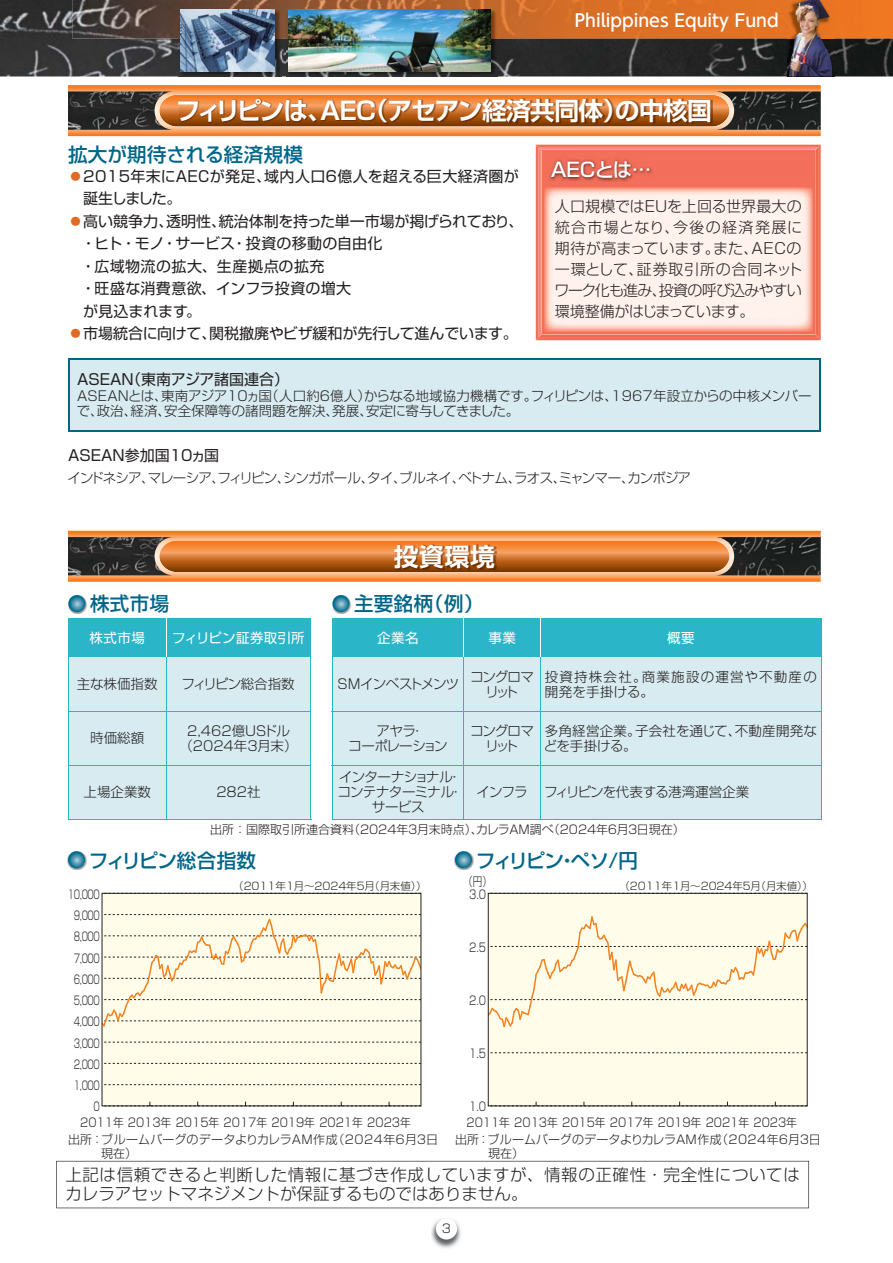
<style>
.page{position:relative;width:893px;height:1263px;background:#fff}
.page>*{position:absolute;margin:0;border:0;box-sizing:border-box;transform-origin:0 0}
.t1{font:24.75px "Shin Go Pro De Bold 90 pv RKSJ H";letter-spacing:-.025em;color:#fff}
.t2{font:19.5px "Shin Go Pro Medium 90 pv RKSJ H";letter-spacing:.01em;color:#006689}
.t3{font:19.5px "Shin Go Pro Medium 90 pv RKSJ H";letter-spacing:-.02em;color:#006689}
.t4{font:19.5px "Shin Go Pro Medium 90 pv RKSJ H";letter-spacing:-.03em;color:#fff}
.t5{font:17.4px "UD Shin Go Pro Medium 90 pv RKSJ H";color:#fff}
.t6{font:16.5px/18.8px "Shin Go Pro Light 90 pv RKSJ H";letter-spacing:.035em;color:#231f20}
.t7{font:15px/22.5px "Shin Go Pro Regular 90 pv RKSJ H";color:#231f20}
.t8{font:15px/21px "Shin Go Pro Light 90 pv RKSJ H";letter-spacing:-.04em;color:#231f20;text-align:justify}
.t9{font:15px/22.5px "Shin Go Pro Regular 90 pv RKSJ H";letter-spacing:.02em;color:#231f20}
.t10{font:13.5px/15px "Shin Go Pro Light 90 pv RKSJ H";letter-spacing:-.005em;color:#231f20}
.t11{font:13.5px "Shin Go Pro Light 90 pv RKSJ H";letter-spacing:-.065em;color:#231f20}
.t12{font:13.5px/15px "Shin Go Pro Light 90 pv RKSJ H";letter-spacing:-.03em;color:#231f20;text-align:center}
.t13{font:13.5px/15px "Shin Go Pro Light 90 pv RKSJ H";letter-spacing:.02em;color:#231f20}
.t14{font:13.5px/15px "Shin Go Pro Light 90 pv RKSJ H";letter-spacing:.09em;color:#231f20}
.t15{font:13.5px/15px "Shin Go Pro Light 90 pv RKSJ H";letter-spacing:-.05em;color:#231f20;text-align:center}
.t16{font:13.5px "Shin Go Pro Regular 90 pv RKSJ H";letter-spacing:.03em;color:#fff}
.t17{font:13.5px/15px "Shin Go Pro Light 90 pv RKSJ H";color:#231f20;text-align:center}
.t18{font:13.5px "Shin Go Pro Light 90 pv RKSJ H";letter-spacing:-.06em;color:#231f20}
.t19{font:13.5px/15px "Shin Go Pro Light 90 pv RKSJ H";letter-spacing:-.085em;color:#231f20;text-align:center}
.t20{font:13.5px "Shin Go Pro Light 90 pv RKSJ H";letter-spacing:-.055em;color:#231f20}
.t21{font:12px/13.5px "Shin Go Pro Light 90 pv RKSJ H";color:#231f20}
.t22{font:12px "Shin Go Pro Light 90 pv RKSJ H";color:#231f20;scale:.9 1}
.t23{font:12px/21.3px "Shin Go Pro Light 90 pv RKSJ H";letter-spacing:-.05em;color:#231f20;text-align:right;scale:.7 1}
.t24{font:12px/13px "Shin Go Pro Light 90 pv RKSJ H";color:#231f20;text-align:center;scale:.8 1}
.t25{font:10.5px "Shin Go Pro Light 90 pv RKSJ H";color:#231f20}
.s1{color:#de6c27}
</style>
<div class="page">
<img style="left:0;top:0;width:892px;height:76px">
<img style="left:72px;top:0;width:820px;height:38px">
<img style="left:787px;top:0;width:47px;height:76px">
<img style="left:796px;top:0;width:21px;height:6px">
<img style="left:287px;top:8px;width:211px;height:68px">
<img style="left:288px;top:10px;width:203px;height:61px">
<img style="left:179px;top:8px;width:103px;height:68px">
<img style="left:180px;top:10px;width:95px;height:61px">
<svg style="left:56px;top:1161px;width:753px;height:47px"></svg>
<img style="left:431px;top:1218px;width:30px;height:30px">
<div style="left:436px;top:1218px;width:21px;height:22px;background:#fff;border-radius:50%"></div>
<svg style="left:536px;top:145px;width:285px;height:195px;background:#f37e6c"></svg>
<div style="left:542px;top:151px;width:273px;height:183px;background:#f36f5a"></div>
<img style="left:544px;top:187px;width:268px;height:145px">
<img style="left:549px;top:159px;width:103px;height:23px">
<div style="left:69px;top:359px;width:751px;height:72px;background:#d8ebf0"></div>
<hr style="left:68px;top:359px;width:1px;height:71px;background:#006689">
<hr style="left:68px;top:358px;width:753px;height:1px;background:#006689">
<hr style="left:820px;top:359px;width:1px;height:71px;background:#006689">
<hr style="left:68px;top:430px;width:753px;height:1px;background:#006689">
<hr style="left:68px;top:819px;width:243px;height:1px;background:#2ab5c9">
<hr style="left:332px;top:819px;width:489px;height:1px;background:#2ab5c9">
<svg style="left:68px;top:595px;width:754px;height:224px;background:#bde3ea"></svg>
<svg style="left:332px;top:595px;width:17px;height:17px"></svg>
<img style="left:68px;top:851px;width:19px;height:19px">
<svg style="left:68px;top:851px;width:17px;height:17px"></svg>
<img style="left:455px;top:851px;width:19px;height:19px">
<svg style="left:455px;top:851px;width:17px;height:17px"></svg>
<svg style="left:68px;top:531px;width:753px;height:51px;background:#e18540"></svg>
<img style="left:715px;top:537px;width:106px;height:38px">
<img style="left:68px;top:537px;width:106px;height:38px">
<img style="left:395px;top:545px;width:101px;height:25px">
<svg style="left:101px;top:893px;width:321px;height:214px;background:#f4f0db"></svg>
<div style="left:488px;top:893px;width:319px;height:213px;background:#fffde9"></div>
<svg style="left:490px;top:1053px;width:313px;height:1px"></svg>
<svg style="left:490px;top:916px;width:315px;height:112px"></svg>
<div style="left:488px;top:893px;width:319px;height:213px;border:1px solid #231f20"></div>
<svg style="left:488px;top:1102px;width:319px;height:5px"></svg>
<svg style="left:68px;top:85px;width:753px;height:51px;background:#ec8f4a"></svg>
<img style="left:715px;top:92px;width:106px;height:38px">
<img style="left:68px;top:92px;width:106px;height:38px">
<img style="left:179px;top:99px;width:533px;height:25px">
<p class="t5" style="left:575px;top:14px;width:205px">Philippines Equity Fund</p>
<h1 class="t1" style="left:176px;top:101px;width:538px">フィリピンは、AEC（アセアン経済共同体）の中核国</h1>
<h2 class="t2" style="left:68px;top:147px;width:237px">拡大が期待される経済規模</h2>
<p class="t9" style="left:83px;top:167px;width:437px;text-indent:-15px"><span class="s1">●</span>2015年末にAECが発足、域内人口６億人を超える巨大経済圏が誕生しました。</p>
<p class="t7" style="left:81px;top:212px;width:444px;text-indent:-13px"><span class="s1">●</span>高い競争力、透明性、統治体制を持った単一市場が掲げられており、・ヒト・モノ・サービス・投資の移動の自由化<br>・広域物流の拡大、生産拠点の拡充<br>・旺盛な消費意欲、インフラ投資の増大<br>が見込まれます。</p>
<p class="t7" style="left:68px;top:324px;width:451px"><span class="s1">●</span>市場統合に向けて、関税撤廃やビザ緩和が先行して進んでいます。</p>
<h2 class="t4" style="left:551px;top:162px;width:102px">AECとは…</h2>
<p class="t8" style="left:554px;top:198px;width:250px">人口規模ではEUを上回る世界最大の統合市場となり、今後の経済発展に期待が高まっています。また、AECの一環として、証券取引所の合同ネットワーク化も進み、投資の呼び込みやすい環境整備がはじまっています。</p>
<p class="t7" style="left:77px;top:370px;width:214px">ASEAN（東南アジア諸国連合）</p>
<p class="t10" style="left:77px;top:391px;width:736px">ASEANとは、東南アジア10ヵ国（人口約６億人）からなる地域協力機構です。フィリピンは、1967年設立からの中核メンバーで、政治、経済、安全保障等の諸問題を解決、発展、安定に寄与してきました。</p>
<p class="t7" style="left:68px;top:447px;width:153px">ASEAN参加国10ヵ国</p>
<p class="t11" style="left:68px;top:472px;width:625px">インドネシア、マレーシア、フィリピン、シンガポール、タイ、ブルネイ、ベトナム、ラオス、ミャンマー、カンボジア</p>
<h1 class="t1" style="left:394px;top:547px;width:102px">投資環境</h1>
<h2 class="t2" style="left:90px;top:597px;width:81px">株式市場</h2>
<h2 class="t2" style="left:354px;top:597px;width:131px">主要銘柄（例）</h2>
<p class="t16" style="left:89px;top:632px;width:57px">株式市場</p>
<p class="t16" style="left:172px;top:632px;width:134px">フィリピン証券取引所</p>
<p class="t16" style="left:377px;top:632px;width:43px">企業名</p>
<p class="t16" style="left:488px;top:632px;width:29px">事業</p>
<p class="t16" style="left:667px;top:632px;width:29px">概要</p>
<p class="t12" style="left:77px;top:678px;width:82px">主な株価指数</p>
<p class="t20" style="left:181px;top:679px;width:115px">フィリピン総合指数</p>
<p class="t11" style="left:338px;top:679px;width:123px">SMインベストメンツ</p>
<p class="t19" style="left:470px;top:671px;width:65px">コングロマリット</p>
<p class="t14" style="left:545px;top:671px;width:274px">投資持株会社。商業施設の運営や不動産の開発を手掛ける。</p>
<p class="t12" style="left:90px;top:732px;width:56px">時価総額</p>
<p class="t17" style="left:179px;top:725px;width:120px">2,462億USドル（2024年3月末）</p>
<p class="t12" style="left:348px;top:725px;width:101px">アヤラ・<br>コーポレーション</p>
<p class="t19" style="left:470px;top:725px;width:65px">コングロマリット</p>
<p class="t13" style="left:544px;top:725px;width:275px">多角経営企業。子会社を通じて、不動産開発などを手掛ける。</p>
<p class="t12" style="left:84px;top:786px;width:69px">上場企業数</p>
<p class="t12" style="left:216px;top:786px;width:46px">282社</p>
<p class="t15" style="left:338px;top:771px;width:127px">インターナショナル・コンテナターミナル・サービス</p>
<p class="t18" style="left:477px;top:787px;width:274px">インフラ フィリピンを代表する港湾運営企業</p>
<p class="t21" style="left:210px;top:825px;width:476px">出所：国際取引所連合資料（2024年３月末時点）、カレラAM調べ（2024年６月３日現在）</p>
<h2 class="t3" style="left:89px;top:853px;width:169px">フィリピン総合指数</h2>
<h2 class="t2" style="left:476px;top:853px;width:164px">フィリピン・ペソ/円</h2>
<p class="t23" style="left:68px;top:885px;width:47px">10,000<br>9,000<br>8,000<br>7,000<br>6,000<br>5,000<br>4,000<br>3,000<br>2,000<br>1,000<br>0</p>
<p class="t25" style="left:233px;top:882px;width:195px">（2011年1月～2024年５月（月末値））</p>
<p class="t22" style="left:80px;top:1118px;width:369px">2011年 2013年 2015年 2017年 2019年 2021年 2023年</p>
<p class="t24" style="left:463px;top:876px;width:38px">（円）<br>3.0</p>
<p class="t24" style="left:469px;top:943px;width:23px">2.5</p>
<p class="t24" style="left:469px;top:996px;width:23px">2.0</p>
<p class="t24" style="left:469px;top:1049px;width:23px">1.5</p>
<p class="t24" style="left:469px;top:1102px;width:23px">1.0</p>
<p class="t25" style="left:619px;top:882px;width:195px">（2011年1月～2024年５月（月末値））</p>
<p class="t22" style="left:466px;top:1118px;width:369px">2011年 2013年 2015年 2017年 2019年 2021年 2023年</p>
<p class="t21" style="left:101px;top:1134px;width:338px;text-indent:-33px">出所： ブルームバーグのデータよりカレラＡＭ作成（2024年６月３日現在）</p>
<p class="t21" style="left:488px;top:1134px;width:334px;text-indent:-33px">出所： ブルームバーグのデータよりカレラＡＭ作成（2024年６月３日現在）</p>
<p class="t6" style="left:65px;top:1168px;width:736px">上記は信頼できると判断した情報に基づき作成していますが、情報の正確性・完全性についてはカレラアセットマネジメントが保証するものではありません。</p>
<p class="t21" style="left:442px;top:1224px;width:11px">3</p>
</div>
